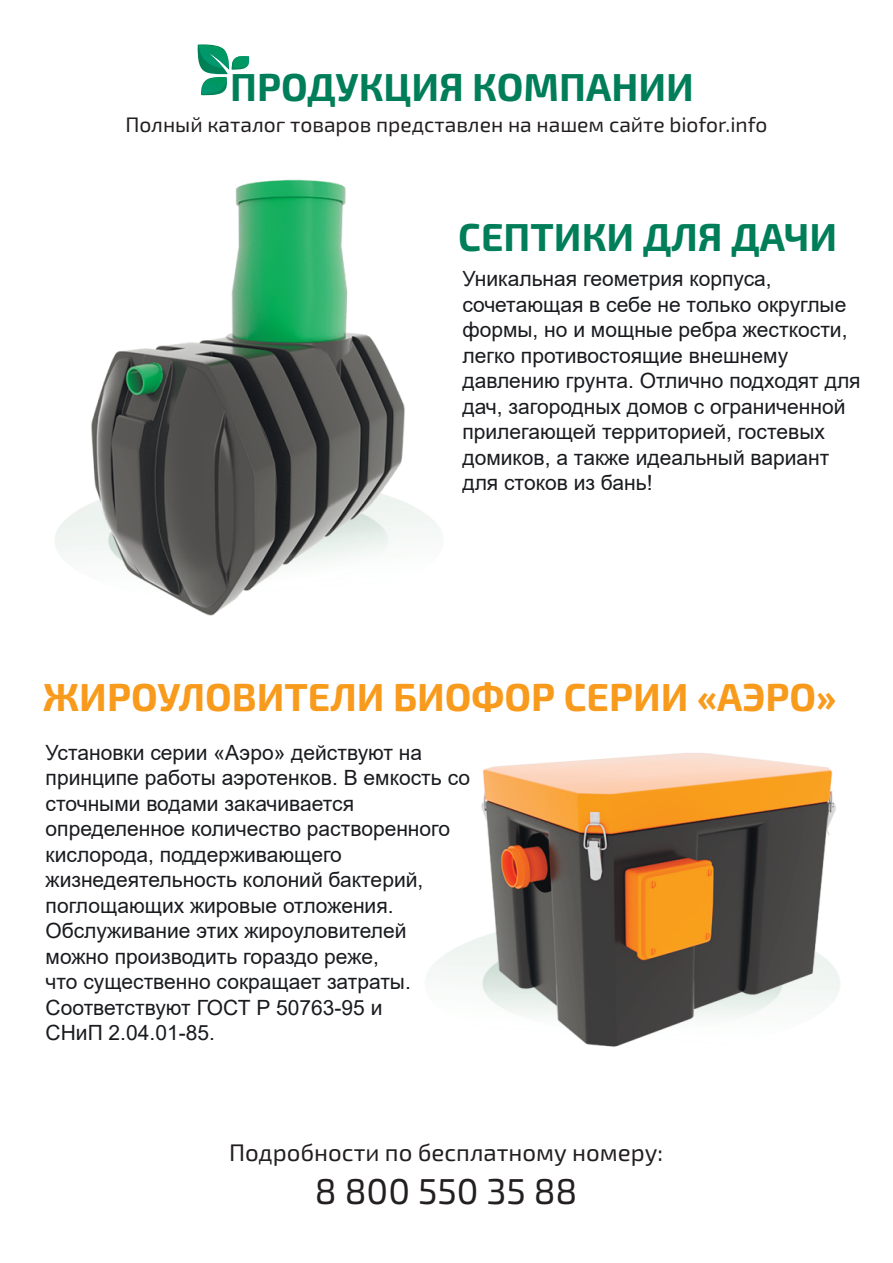
<style>
.page{position:relative;width:893px;height:1263px;background:#fff}
.page>*{position:absolute;margin:0;border:0;box-sizing:border-box;transform-origin:0 0}
.t1{font:700 39px "Exo 2.0";color:#007e59}
.t2{font:700 39px "Exo 2.0";color:#f89a1c}
.t3{font:36px "Exo 2.0";color:#231f20}
.t4{font:24px "Exo 2.0";color:#231f20}
.t5{font:21px/25.5px "Arial";color:#191b1f}
.t6{font:21px "Exo 2.0";color:#231f20}
</style>
<div class="page">
<svg style="left:197px;top:44px;width:53px;height:52px"></svg>
<img style="left:427px;top:752px;width:413px;height:295px">
<img style="left:55px;top:179px;width:387px;height:437px">
<h1 class="t1" style="left:230px;top:64px;width:465px">ПРОДУКЦИЯ КОМПАНИИ</h1>
<p class="t6" style="left:125px;top:112px;width:644px">Полный каталог товаров представлен на нашем сайте biofor.info</p>
<h1 class="t1" style="left:458px;top:214px;width:381px">СЕПТИКИ ДЛЯ ДАЧИ</h1>
<p class="t5" style="left:462px;top:266px;width:400px">Уникальная геометрия корпуса, сочетающая в себе не только округлые формы, но и мощные ребра жесткости, легко противостоящие внешнему давлению грунта. Отлично подходят для дач, загородных домов с ограниченной прилегающей территорией, гостевых домиков, а также идеальный вариант для стоков из бань!</p>
<h1 class="t2" style="left:43px;top:674px;width:795px">ЖИРОУЛОВИТЕЛИ БИОФОР СЕРИИ «АЭРО»</h1>
<p class="t5" style="left:46px;top:739px;width:426px">Установки серии «Аэро» действуют на принципе работы аэротенков. В емкость со сточными водами закачивается определенное количество растворенного кислорода, поддерживающего жизнедеятельность колоний бактерий, поглощающих жировые отложения.<br>Обслуживание этих жироуловителей можно производить гораздо реже,<br>что существенно сокращает затраты.<br>Соответствуют ГОСТ Р 50763-95 и<br>СНиП 2.04.01-85.</p>
<p class="t4" style="left:229px;top:1138px;width:435px">Подробности по бесплатному номеру:</p>
<h2 class="t3" style="left:315px;top:1170px;width:264px">8 800 550 35 88</h2>
</div>
